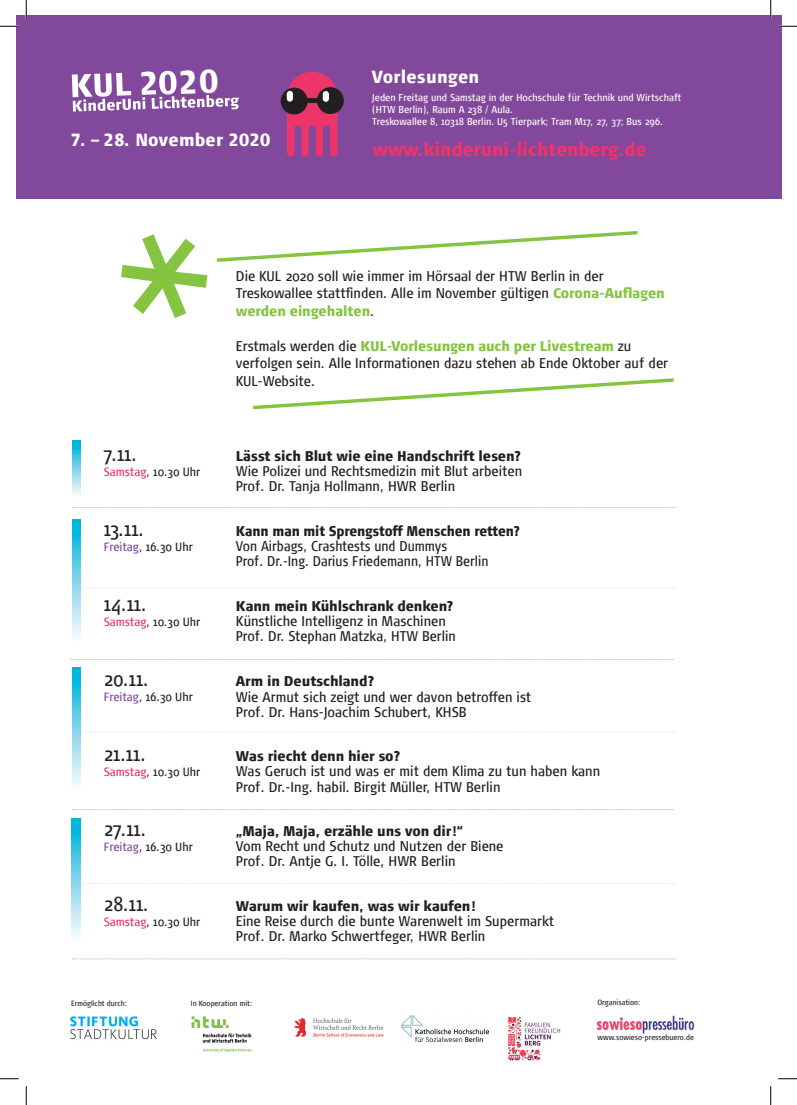
<style>
.page{position:relative;width:797px;height:1105px;background:#fff}
.page>*{position:absolute;margin:0;border:0;box-sizing:border-box;transform-origin:0 0}
.t1{font:20px "Signa Cond";color:#231f20;scale:.95 1}
.t2{font:900 18.75px "Signa Cond Column";letter-spacing:-.015em;color:#ed356a}
.t3{font:900 17.5px "Signa Cond Column";letter-spacing:.02em;color:#fff}
.t4{font:14px/15.2px "Signa Cond";color:#231f20}
.t5{font:900 14px "Signa Cond Column";letter-spacing:-.01em;color:#231f20}
.t6{font:14px/15.2px "Signa Cond";color:#231f20;scale:.95 1}
.t7{font:900 14px "Signa Cond Column";letter-spacing:-.01em;color:#231f20;scale:.95 1}
.t8{font:900 14px "Signa Cond Column";color:#84c440}
.t9{font:11.88px "Signa Cond";color:#231f20}
.t10{font:10px/12px "Signa Cond";color:#fff}
.t11{font:7.5px "Signa Cond";color:#231f20}
.s1{font-family:"Signa Cond"}
.s2{color:#ee3067}
.s3{color:#82489b}
.s4{font-family:"Signa Cond Column";font-weight:900;color:#84c440}
.s5{font-family:"Signa Cond";font-weight:400;color:#231f20}
.s6{font-weight:900;color:#84c440}
</style>
<div class="page">
<div style="left:16px;top:16px;width:765px;height:183px;background:#82489b"></div>
<svg style="left:287px;top:72px;width:50px;height:84px"></svg>
<div style="left:281px;top:88px;width:26px;height:26px;background:#231f20;border-radius:50%"></div>
<div style="left:317px;top:87px;width:27px;height:27px;background:#231f20;border-radius:50%"></div>
<div style="left:287px;top:91px;width:6px;height:11px;background:#fff;border-radius:3px"></div>
<div style="left:323px;top:91px;width:6px;height:11px;background:#fff;border-radius:3px"></div>
<hr style="left:303px;top:98px;width:17px;height:4px;background:#231f20">
<img style="left:596px;top:1015px;width:98px;height:18px">
<svg style="left:72px;top:507px;width:602px;height:1px"></svg>
<svg style="left:83px;top:587px;width:591px;height:1px"></svg>
<svg style="left:72px;top:809px;width:601px;height:1px"></svg>
<svg style="left:72px;top:958px;width:602px;height:1px"></svg>
<svg style="left:83px;top:731px;width:591px;height:1px"></svg>
<svg style="left:80px;top:883px;width:594px;height:1px"></svg>
<svg style="left:72px;top:818px;width:8px;height:119px"></svg>
<img style="left:508px;top:1016px;width:53px;height:45px">
<img style="left:402px;top:1015px;width:86px;height:27px">
<img style="left:294px;top:1017px;width:89px;height:20px">
<img style="left:191px;top:1016px;width:61px;height:36px">
<img style="left:70px;top:1016px;width:87px;height:24px">
<svg style="left:71px;top:659px;width:602px;height:1px"></svg>
<svg style="left:72px;top:668px;width:9px;height:119px"></svg>
<svg style="left:72px;top:519px;width:9px;height:119px"></svg>
<svg style="left:72px;top:440px;width:9px;height:56px"></svg>
<svg style="left:253px;top:378px;width:420px;height:31px"></svg>
<svg style="left:0;top:25px;width:19px;height:2px"></svg>
<svg style="left:778px;top:25px;width:19px;height:2px"></svg>
<svg style="left:0;top:1078px;width:19px;height:1px"></svg>
<svg style="left:778px;top:1078px;width:19px;height:1px"></svg>
<svg style="left:25px;top:0;width:2px;height:19px"></svg>
<svg style="left:25px;top:1086px;width:2px;height:19px"></svg>
<svg style="left:770px;top:0;width:1px;height:19px"></svg>
<svg style="left:770px;top:1086px;width:1px;height:19px"></svg>
<svg style="left:72px;top:70px;width:167px;height:42px"></svg>
<svg style="left:216px;top:231px;width:421px;height:31px"></svg>
<p class="t3" style="left:71px;top:129px;width:201px">7. <span class="s1">–</span> 28. November 2020</p>
<p class="t3" style="left:372px;top:66px;width:109px">Vorlesungen</p>
<p class="t10" style="left:372px;top:91px;width:310px">Jeden Freitag und Samstag in der Hochschule für Technik und Wirtschaft (HTW Berlin), Raum A 238 / Aula.<br>Treskowallee 8, 10318 Berlin. U5 Tierpark; Tram M17, 27, 37; Bus 296.</p>
<h2 class="t2" style="left:372px;top:138px;width:275px">www.kinderuni-lichtenberg.de</h2>
<h1 class="t1" style="left:104px;top:443px;width:36px">7.11.</h1>
<p class="t9" style="left:104px;top:466px;width:98px"><span class="s2">Samstag</span>, 10.30 Uhr</p>
<h1 class="t1" style="left:104px;top:518px;width:44px">13.11.</h1>
<p class="t9" style="left:104px;top:541px;width:91px"><span class="s3">Freitag</span>, 16.30 Uhr</p>
<h1 class="t1" style="left:104px;top:593px;width:47px">14.11.</h1>
<p class="t9" style="left:104px;top:616px;width:98px"><span class="s2">Samstag</span>, 10.30 Uhr</p>
<h1 class="t1" style="left:104px;top:668px;width:49px">20.11.</h1>
<p class="t9" style="left:104px;top:691px;width:91px"><span class="s3">Freitag</span>, 16.30 Uhr</p>
<h1 class="t1" style="left:104px;top:743px;width:46px">21.11.</h1>
<p class="t9" style="left:104px;top:766px;width:98px"><span class="s2">Samstag</span>, 10.30 Uhr</p>
<h1 class="t1" style="left:104px;top:818px;width:46px">27.11.</h1>
<p class="t9" style="left:104px;top:841px;width:91px"><span class="s3">Freitag</span>, 16.30 Uhr</p>
<h1 class="t1" style="left:104px;top:893px;width:49px">28.11.</h1>
<p class="t9" style="left:104px;top:916px;width:98px"><span class="s2">Samstag</span>, 10.30 Uhr</p>
<p class="t4" style="left:236px;top:267px;width:430px;line-height:17.5px">Die KUL 2020 soll wie immer im Hörsaal der HTW Berlin in der<br>Treskowallee stattfinden. Alle im November gültigen <span class="s4">Corona-Auflagen</span></p>
<p class="t8" style="left:236px;top:302px;width:140px">werden eingehalten<span class="s5">.</span></p>
<p class="t4" style="left:236px;top:337px;width:434px;line-height:17.5px">Erstmals werden die <span class="s6">KUL-Vorlesungen auch per Livestream</span> zu verfolgen sein. Alle Informationen dazu stehen ab Ende Oktober auf der</p>
<p class="t4" style="left:236px;top:374px;width:81px">KUL-Website.</p>
<p class="t5" style="left:236px;top:447px;width:287px">Lässt sich Blut wie eine Handschrift lesen?</p>
<p class="t4" style="left:236px;top:464px;width:288px">Wie Polizei und Rechtsmedizin mit Blut arbeiten</p>
<p class="t4" style="left:236px;top:478px;width:221px">Prof. Dr. Tanja Hollmann, HWR Berlin</p>
<p class="t7" style="left:236px;top:522px;width:301px">Kann man mit Sprengstoff Menschen retten?</p>
<p class="t6" style="left:236px;top:539px;width:267px">Von Airbags, Crashtests und Dummys<br>Prof. Dr.-Ing. Darius Friedemann, HTW Berlin</p>
<p class="t5" style="left:236px;top:597px;width:220px">Kann mein Kühlschrank denken?</p>
<p class="t4" style="left:236px;top:613px;width:221px">Künstliche Intelligenz in Maschinen<br>Prof. Dr. Stephan Matzka, HTW Berlin</p>
<p class="t5" style="left:236px;top:672px;width:140px">Arm in Deutschland?</p>
<p class="t4" style="left:236px;top:689px;width:297px">Wie Armut sich zeigt und wer davon betroffen ist<br>Prof. Dr. Hans-Joachim Schubert, KHSB</p>
<p class="t5" style="left:236px;top:747px;width:166px">Was riecht denn hier so?</p>
<p class="t4" style="left:236px;top:764px;width:366px">Was Geruch ist und was er mit dem Klima zu tun haben kann<br>Prof. Dr.-Ing. habil. Birgit Müller, HTW Berlin</p>
<p class="t5" style="left:236px;top:822px;width:229px">„Maja, Maja, erzähle uns von dir!“</p>
<p class="t4" style="left:236px;top:839px;width:269px">Vom Recht und Schutz und Nutzen der Biene<br>Prof. Dr. Antje G. I. Tölle, HWR Berlin</p>
<p class="t5" style="left:236px;top:897px;width:241px">Warum wir kaufen, was wir kaufen!</p>
<p class="t4" style="left:236px;top:913px;width:319px">Eine Reise durch die bunte Warenwelt im Supermarkt<br>Prof. Dr. Marko Schwertfeger, HWR Berlin</p>
<p class="t11" style="left:71px;top:999px;width:57px">Ermöglicht durch:</p>
<p class="t11" style="left:191px;top:999px;width:63px">In Kooperation mit:</p>
<p class="t11" style="left:597px;top:998px;width:44px">Organisation:</p>
<p class="t11" style="left:597px;top:1033px;width:98px">www.sowieso-pressebuero.de</p>
</div>
